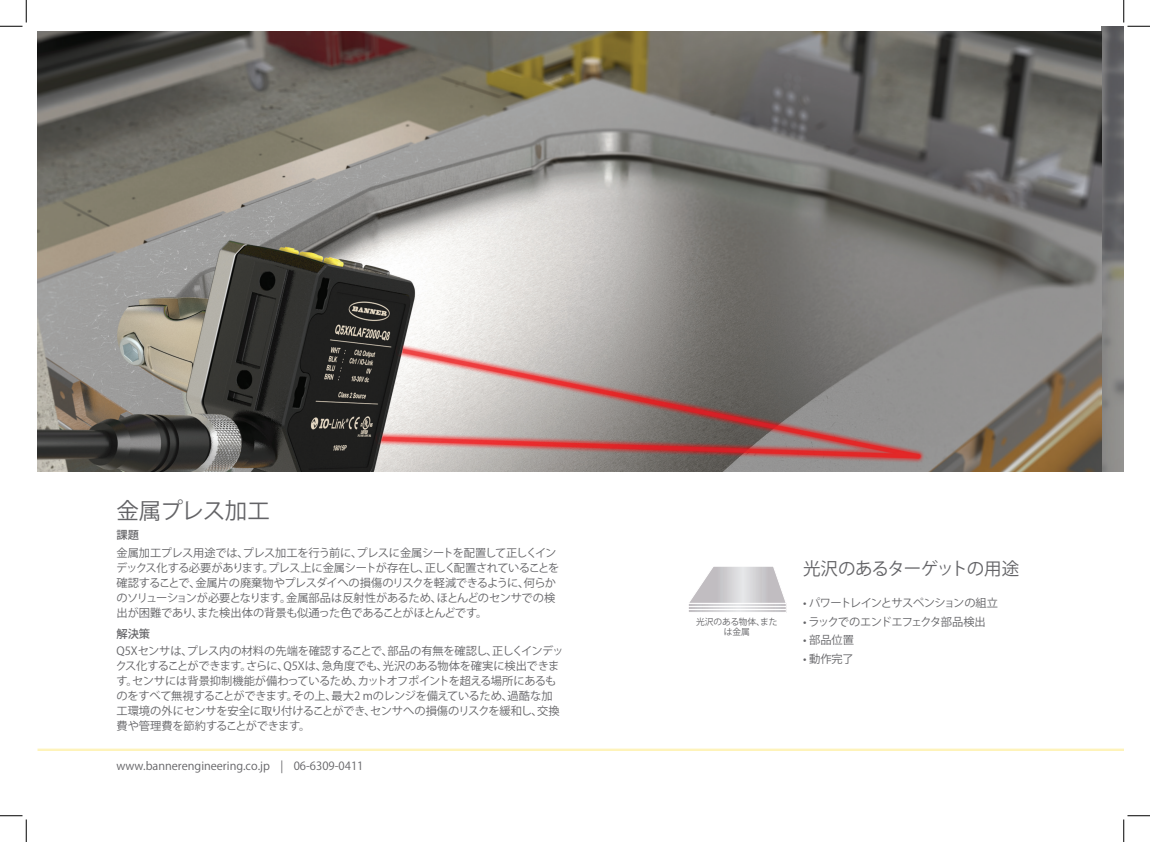
<style>
.page{position:relative;width:1150px;height:842px;background:#fff}
.page>*{position:absolute;margin:0;border:0;box-sizing:border-box;transform-origin:0 0}
.t1{font:22.5px "Koz Go Pro";letter-spacing:-.03em;color:#636366}
.t2{font:17.5px "Koz Go Pro";letter-spacing:-.045em;color:#636366}
.t3{font:11.25px/15px "Koz Go Pro";letter-spacing:-.02em;color:#636366}
.t4{font:11.25px/15px "Koz Go Pro";letter-spacing:-.04em;color:#636366}
.t5{font:11.25px "Koz Go Pro";color:#636366}
.t6{font:11.25px "Koz Go Pro";letter-spacing:-.05em;color:#636366}
.t7{font:11.25px "Koz Go Pro";letter-spacing:-.06em;color:#636366}
.t8{font:500 11.25px "Koz Go Pro";color:#636366}
.t9{font:8.75px/10px "Koz Go Pro";color:#636366;text-align:center}
</style>
<div class="page">
<img style="left:1101px;top:26px;width:23px;height:445px">
<img style="left:38px;top:32px;width:1063px;height:439px">
<hr style="left:38px;top:748px;width:1086px;height:2px;background:#fcd505">
<div style="left:688px;top:609px;width:99px;height:4px;border:1px solid #fff"></div>
<div style="left:688px;top:606px;width:99px;height:4px;border:1px solid #fff"></div>
<svg style="left:689px;top:566px;width:97px;height:37px"></svg>
<div style="left:688px;top:603px;width:99px;height:4px;border:1px solid #fff"></div>
<svg style="left:0;top:0;width:27px;height:27px"></svg>
<svg style="left:0;top:815px;width:27px;height:27px"></svg>
<svg style="left:1123px;top:0;width:27px;height:27px"></svg>
<svg style="left:1123px;top:815px;width:27px;height:27px"></svg>
<h1 class="t1" style="left:116px;top:496px;width:155px">金属プレス加工</h1>
<p class="t8" style="left:116px;top:528px;width:24px">課題</p>
<p class="t4" style="left:116px;top:545px;width:445px">金属加工プレス用途では、プレス加工を行う前に、プレスに金属シートを配置して正しくインデックス化する必要があります。プレス上に金属シートが存在し、正しく配置されていることを確認することで、金属片の廃棄物やプレスダイへの損傷のリスクを軽減できるように、何らかのソリューションが必要となります。金属部品は反射性があるため、ほとんどのセンサでの検出が困難であり、また検出体の背景も似通った色であることがほとんどです。</p>
<p class="t8" style="left:116px;top:626px;width:35px">解決策</p>
<p class="t3" style="left:116px;top:644px;width:449px">Q5Xセンサは、プレス内の材料の先端を確認することで、部品の有無を確認し、正しくインデックス化することができます。さらに、Q5Xは、急角度でも、光沢のある物体を確実に検出できます。センサには背景抑制機能が備わっているため、カットオフポイントを超える場所にあるものをすべて無視することができます。その上、最大2 mのレンジを備えているため、過酷な加工環境の外にセンサを安全に取り付けることができ、センサへの損傷のリスクを緩和し、交換費や管理費を節約することができます。</p>
<p class="t5" style="left:116px;top:758px;width:248px">www.bannerengineering.co.jp | 06-6309-0411</p>
<p class="t9" style="left:696px;top:616px;width:83px">光沢のある物体、または金属</p>
<h2 class="t2" style="left:803px;top:557px;width:218px">光沢のあるターゲットの用途</h2>
<p class="t6" style="left:803px;top:595px;width:197px">• パワートレインとサスペンションの組立</p>
<p class="t7" style="left:803px;top:614px;width:184px">• ラックでのエンドエフェクタ部品検出</p>
<p class="t3" style="left:803px;top:633px;width:53px">• 部品位置</p>
<p class="t3" style="left:803px;top:651px;width:52px">• 動作完了</p>
</div>
